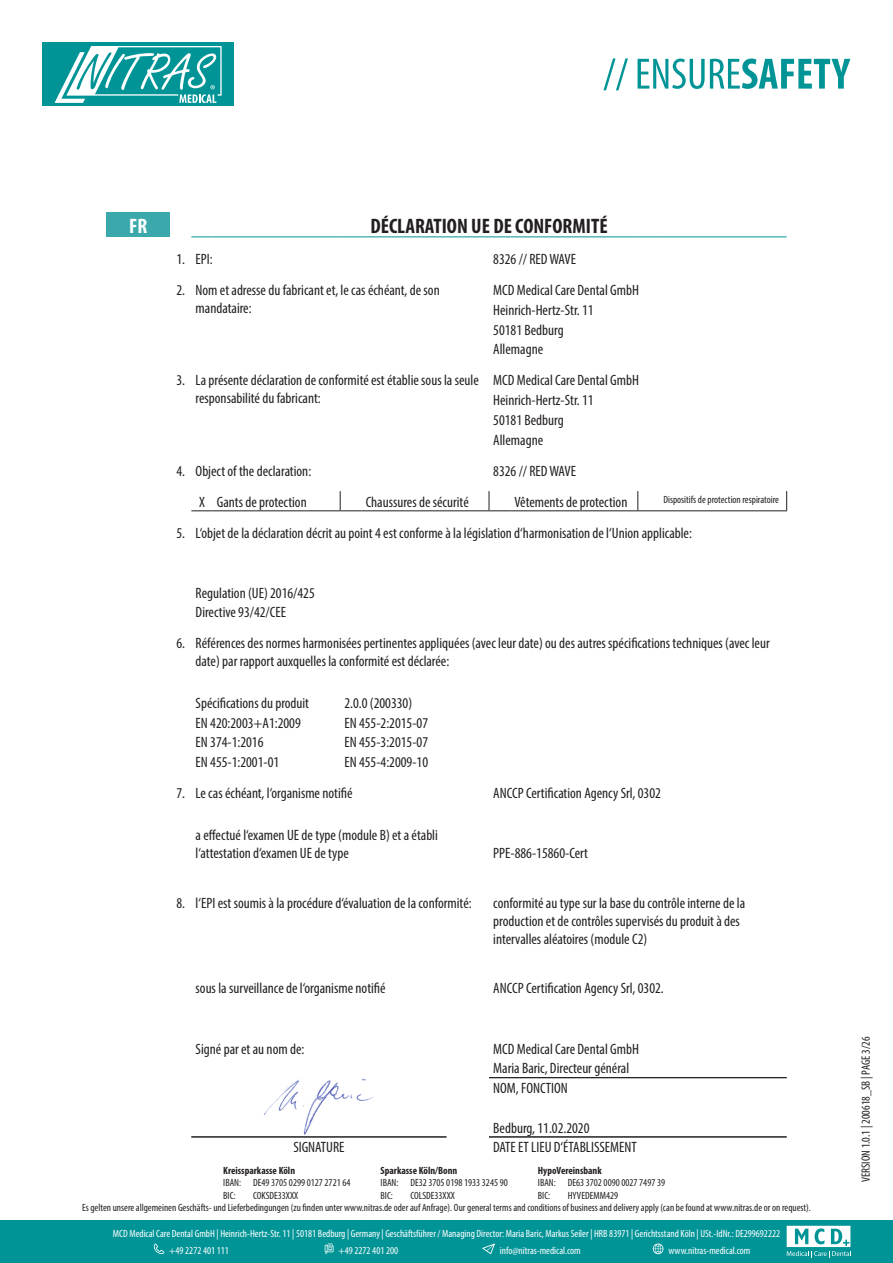
<style>
.page{position:relative;width:893px;height:1263px;background:#fff}
.page>*{position:absolute;margin:0;border:0;box-sizing:border-box;transform-origin:0 0}
.t1{font:700 condensed 21px "Myriad Pro";color:#231f20}
.t2{font:700 condensed 21px "Myriad Pro";color:#fff}
.t3{font:condensed 15px/18px "Myriad Pro";color:#231f20}
.t4{font:condensed 12px "Myriad Pro";color:#231f20}
.t5{font:condensed 10.5px/12.6px "Myriad Pro";color:#231f20}
.t6{font:condensed 10.5px/17px "Myriad Pro";color:#fff}
.t7{font:700 condensed 10.5px "Myriad Pro";color:#231f20}
</style>
<div class="page">
<svg style="left:264px;top:1078px;width:110px;height:57px"></svg>
<svg style="left:603px;top:58px;width:247px;height:32px"></svg>
<div style="left:43px;top:43px;width:191px;height:63px;background:#009497"></div>
<svg style="left:55px;top:46px;width:167px;height:57px"></svg>
<div style="left:0;top:1220px;width:893px;height:43px;background:#009497"></div>
<svg style="left:787px;top:1226px;width:64px;height:32px"></svg>
<svg style="left:154px;top:1243px;width:10px;height:11px"></svg>
<svg style="left:325px;top:1243px;width:9px;height:11px"></svg>
<svg style="left:482px;top:1243px;width:13px;height:11px"></svg>
<svg style="left:653px;top:1243px;width:10px;height:11px"></svg>
<div style="left:106px;top:213px;width:64px;height:24px;background:#3ba9ac"></div>
<svg style="left:191px;top:510px;width:22px;height:1px"></svg>
<svg style="left:191px;top:236px;width:22px;height:1px"></svg>
<hr style="left:213px;top:236px;width:127px;height:1px;background:#009497">
<svg style="left:340px;top:236px;width:21px;height:1px"></svg>
<hr style="left:361px;top:236px;width:128px;height:1px;background:#009497">
<svg style="left:489px;top:236px;width:21px;height:1px"></svg>
<hr style="left:510px;top:236px;width:128px;height:1px;background:#009497">
<svg style="left:638px;top:236px;width:21px;height:1px"></svg>
<hr style="left:659px;top:236px;width:128px;height:1px;background:#009497">
<svg style="left:786px;top:491px;width:1px;height:19px"></svg>
<hr style="left:213px;top:510px;width:127px;height:1px;background:#231f20">
<svg style="left:340px;top:491px;width:21px;height:20px"></svg>
<hr style="left:361px;top:510px;width:128px;height:1px;background:#231f20">
<svg style="left:489px;top:491px;width:21px;height:20px"></svg>
<hr style="left:510px;top:510px;width:128px;height:1px;background:#231f20">
<svg style="left:637px;top:491px;width:22px;height:20px"></svg>
<hr style="left:659px;top:510px;width:128px;height:1px;background:#231f20">
<hr style="left:191px;top:1136px;width:255px;height:1px;background:#231f20">
<hr style="left:489px;top:1077px;width:298px;height:1px;background:#231f20">
<hr style="left:489px;top:1136px;width:298px;height:1px;background:#231f20">
<p class="t2" style="left:129px;top:212px;width:20px">FR</p>
<p class="t1" style="left:370px;top:212px;width:239px">DÉCLARATION UE DE CONFORMITÉ</p>
<p class="t3" style="left:176px;top:250px;width:10px">1.</p>
<p class="t3" style="left:196px;top:250px;width:19px">EPI:</p>
<p class="t3" style="left:176px;top:281px;width:10px">2.</p>
<p class="t3" style="left:196px;top:281px;width:246px">Nom et adresse du fabricant et, le cas échéant, de son mandataire:</p>
<p class="t3" style="left:493px;top:340px;width:51px">Allemagne</p>
<p class="t3" style="left:176px;top:371px;width:10px">3.</p>
<p class="t3" style="left:196px;top:371px;width:285px">La présente déclaration de conformité est établie sous la seule responsabilité du fabricant:</p>
<p class="t3" style="left:493px;top:430px;width:51px">Allemagne</p>
<p class="t3" style="left:176px;top:461px;width:10px">4.</p>
<p class="t3" style="left:196px;top:461px;width:117px">Object of the declaration:</p>
<p class="t3" style="left:217px;top:492px;width:91px">Gants de protection</p>
<p class="t3" style="left:366px;top:492px;width:105px">Chaussures de sécurité</p>
<p class="t3" style="left:514px;top:492px;width:114px">Vêtements de protection</p>
<p class="t5" style="left:663px;top:493px;width:117px">Dispositifs de protection respiratoire</p>
<p class="t3" style="left:176px;top:524px;width:10px">5.</p>
<p class="t3" style="left:196px;top:524px;width:498px">L‘objet de la déclaration décrit au point 4 est conforme à la législation d‘harmonisation de l‘Union applicable:</p>
<h1 class="t2" style="left:129px;top:212px;width:20px">DE</h1>
<p class="t3" style="left:493px;top:243px;width:147px;line-height:31px">8326 // RED WAVE<br>MCD Medical Care Dental GmbH</p>
<p class="t3" style="left:493px;top:300px;width:102px;line-height:19.8px">Heinrich-Hertz-Str. 11<br>50181 Bedburg</p>
<p class="t3" style="left:493px;top:370px;width:147px;line-height:19.8px">MCD Medical Care Dental GmbH<br>Heinrich-Hertz-Str. 11<br>50181 Bedburg</p>
<p class="t3" style="left:493px;top:461px;width:84px">8326 // RED WAVE</p>
<p class="t3" style="left:199px;top:492px;width:7px">X</p>
<p class="t3" style="left:196px;top:583px;width:121px">Regulation (UE) 2016/425</p>
<p class="t3" style="left:196px;top:603px;width:92px">Directive 93/42/CEE</p>
<p class="t3" style="left:176px;top:634px;width:10px">6.</p>
<p class="t3" style="left:196px;top:634px;width:576px">Références des normes harmonisées pertinentes appliquées (avec leur date) ou des autres spécifications techniques (avec leur date) par rapport auxquelles la conformité est déclarée:</p>
<p class="t3" style="left:196px;top:694px;width:115px">Spécifications du produit</p>
<p class="t3" style="left:344px;top:694px;width:69px">2.0.0 (200330)</p>
<p class="t3" style="left:196px;top:713px;width:107px">EN 420:2003+A1:2009</p>
<p class="t3" style="left:344px;top:713px;width:85px">EN 455-2:2015-07</p>
<p class="t3" style="left:196px;top:733px;width:69px">EN 374-1:2016</p>
<p class="t3" style="left:344px;top:733px;width:85px">EN 455-3:2015-07</p>
<p class="t3" style="left:196px;top:753px;width:85px">EN 455-1:2001-01</p>
<p class="t3" style="left:344px;top:753px;width:85px">EN 455-4:2009-10</p>
<p class="t3" style="left:176px;top:784px;width:10px">7.</p>
<p class="t3" style="left:196px;top:784px;width:158px">Le cas échéant, l‘organisme notifié</p>
<p class="t3" style="left:196px;top:825px;width:244px">a effectué l‘examen UE de type (module B) et a établi l‘attestation d‘examen UE de type</p>
<p class="t3" style="left:176px;top:894px;width:10px">8.</p>
<p class="t3" style="left:196px;top:894px;width:278px">l‘EPI est soumis à la procédure d‘évaluation de la conformité:</p>
<p class="t3" style="left:493px;top:894px;width:253px">conformité au type sur la base du contrôle interne de la production et de contrôles supervisés du produit à des intervalles aléatoires (module C2)</p>
<p class="t3" style="left:196px;top:979px;width:192px">sous la surveillance de l‘organisme notifié</p>
<p class="t3" style="left:493px;top:784px;width:169px">ANCCP Certification Agency Srl, 0302</p>
<p class="t3" style="left:493px;top:843px;width:96px">PPE-886-15860-Cert</p>
<p class="t3" style="left:493px;top:979px;width:172px">ANCCP Certification Agency Srl, 0302.</p>
<p class="t3" style="left:196px;top:1039px;width:110px">Signé par et au nom de:</p>
<p class="t3" style="left:493px;top:1039px;width:147px">MCD Medical Care Dental GmbH</p>
<p class="t3" style="left:493px;top:1059px;width:138px">Maria Baric, Directeur général</p>
<p class="t3" style="left:493px;top:1079px;width:76px">NOM, FONCTION</p>
<p class="t3" style="left:493px;top:1118px;width:98px">Bedburg, 11.02.2020</p>
<p class="t3" style="left:293px;top:1138px;width:53px">SIGNATURE</p>
<p class="t3" style="left:493px;top:1138px;width:145px">DATE ET LIEU D‘ÉTABLISSEMENT</p>
<p class="t7" style="left:223px;top:1164px;width:73px">Kreissparkasse Köln</p>
<p class="t7" style="left:381px;top:1164px;width:78px">Sparkasse Köln/Bonn</p>
<p class="t7" style="left:538px;top:1164px;width:65px">HypoVereinsbank</p>
<p class="t5" style="left:223px;top:1176px;width:19px">IBAN:<br>BIC:</p>
<p class="t5" style="left:253px;top:1176px;width:99px">DE49 3705 0299 0127 2721 64<br>COKSDE33XXX</p>
<p class="t5" style="left:381px;top:1176px;width:19px">IBAN:<br>BIC:</p>
<p class="t5" style="left:410px;top:1176px;width:99px">DE32 3705 0198 1933 3245 90<br>COLSDE33XXX</p>
<p class="t5" style="left:538px;top:1176px;width:19px">IBAN:<br>BIC:</p>
<p class="t5" style="left:568px;top:1176px;width:99px">DE63 3702 0090 0027 7497 39</p>
<p class="t5" style="left:568px;top:1189px;width:52px">HYVEDEMM429</p>
<p class="t5" style="left:82px;top:1201px;width:730px">Es gelten unsere allgemeinen Geschäfts- und Lieferbedingungen (zu finden unter www.nitras.de oder auf Anfrage). Our general terms and conditions of business and delivery apply (can be found at www.nitras.de or on request).</p>
<p class="t6" style="left:169px;top:1225px;width:612px;text-indent:-56px">MCD Medical Care Dental GmbH | Heinrich-Hertz-Str. 11 | 50181 Bedburg | Germany | Geschäftsführer / Managing Director: Maria Baric, Markus Seiler | HRB 83971 | Gerichtsstand Köln | USt.-IdNr.: DE299692222 +49 2272 401 111</p>
<p class="t6" style="left:338px;top:1242px;width:61px">+49 2272 401 200</p>
<p class="t6" style="left:500px;top:1242px;width:82px">info@nitras-medical.com</p>
<p class="t6" style="left:668px;top:1242px;width:84px">www.nitras-medical.com</p>
<p class="t4" style="left:859px;top:1182px;width:147px;rotate:-90deg">VERSION 1.0.1 | 200618_SB | PAGE 3/26</p>
</div>
